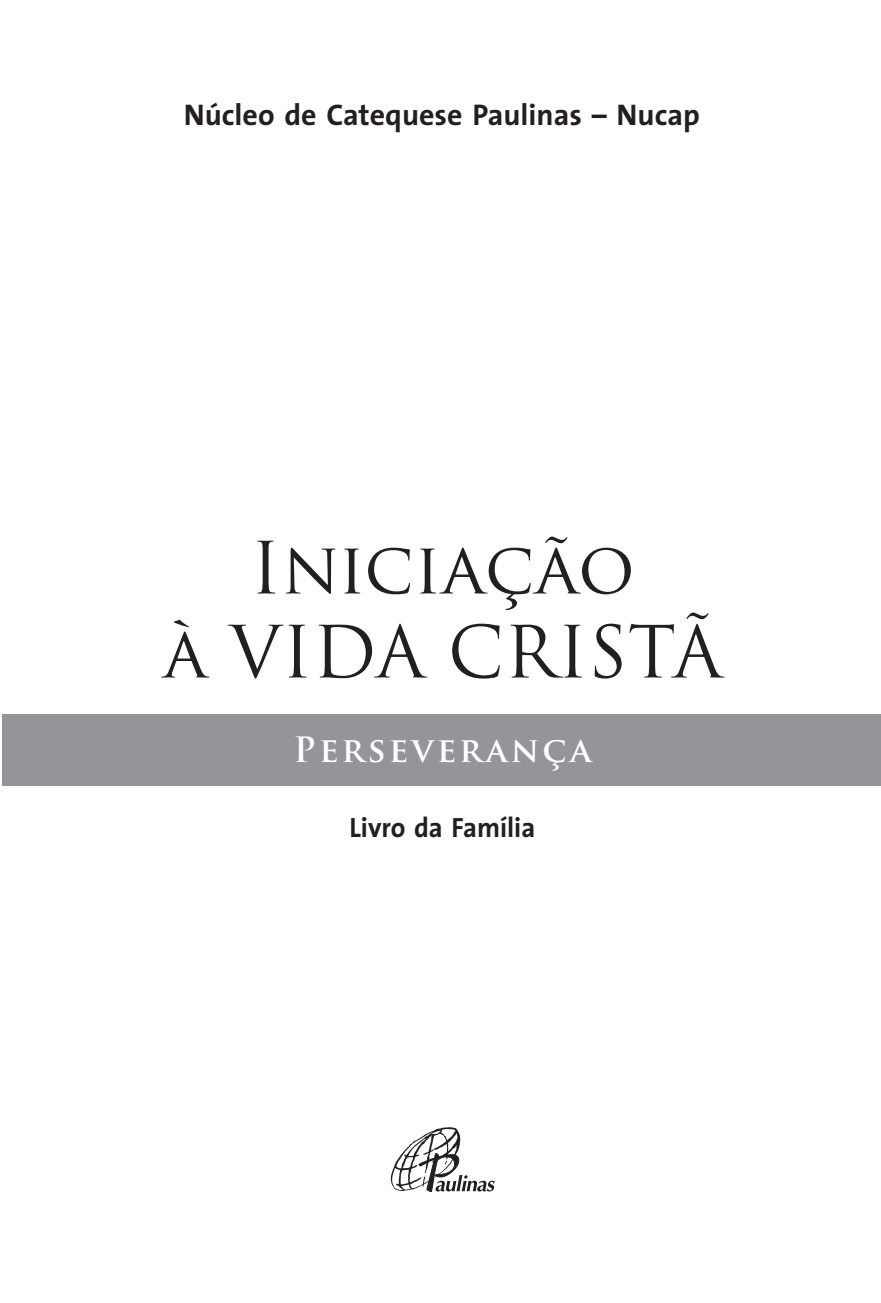
<style>
.page{position:relative;width:881px;height:1303px;background:#fff}
.page>*{position:absolute;margin:0;border:0;box-sizing:border-box;transform-origin:0 0}
.t1{font:70px/84px "Trajan Pro";color:#231f20;text-align:center}
.t2{font:700 34px "Trajan Pro";letter-spacing:.1em;color:#fff}
.t3{font:700 30px "The Sans";color:#231f20}
.t4{font:700 28px "The Sans";color:#231f20;scale:.95 1}
</style>
<div class="page">
<svg style="left:390px;top:1127px;width:104px;height:65px"></svg>
<div style="left:3px;top:713px;width:877px;height:72px;background:#939598"></div>
<p class="t3" style="left:184px;top:89px;width:517px">Núcleo de Catequese Paulinas – Nucap</p>
<h1 class="t1" style="left:163px;top:525px;width:560px">Iniciação<br>à VIDA CRISTÃ</h1>
<p class="t2" style="left:293px;top:729px;width:299px">Perseverança</p>
<p class="t4" style="left:349px;top:804px;width:197px">Livro da Família</p>
</div>
